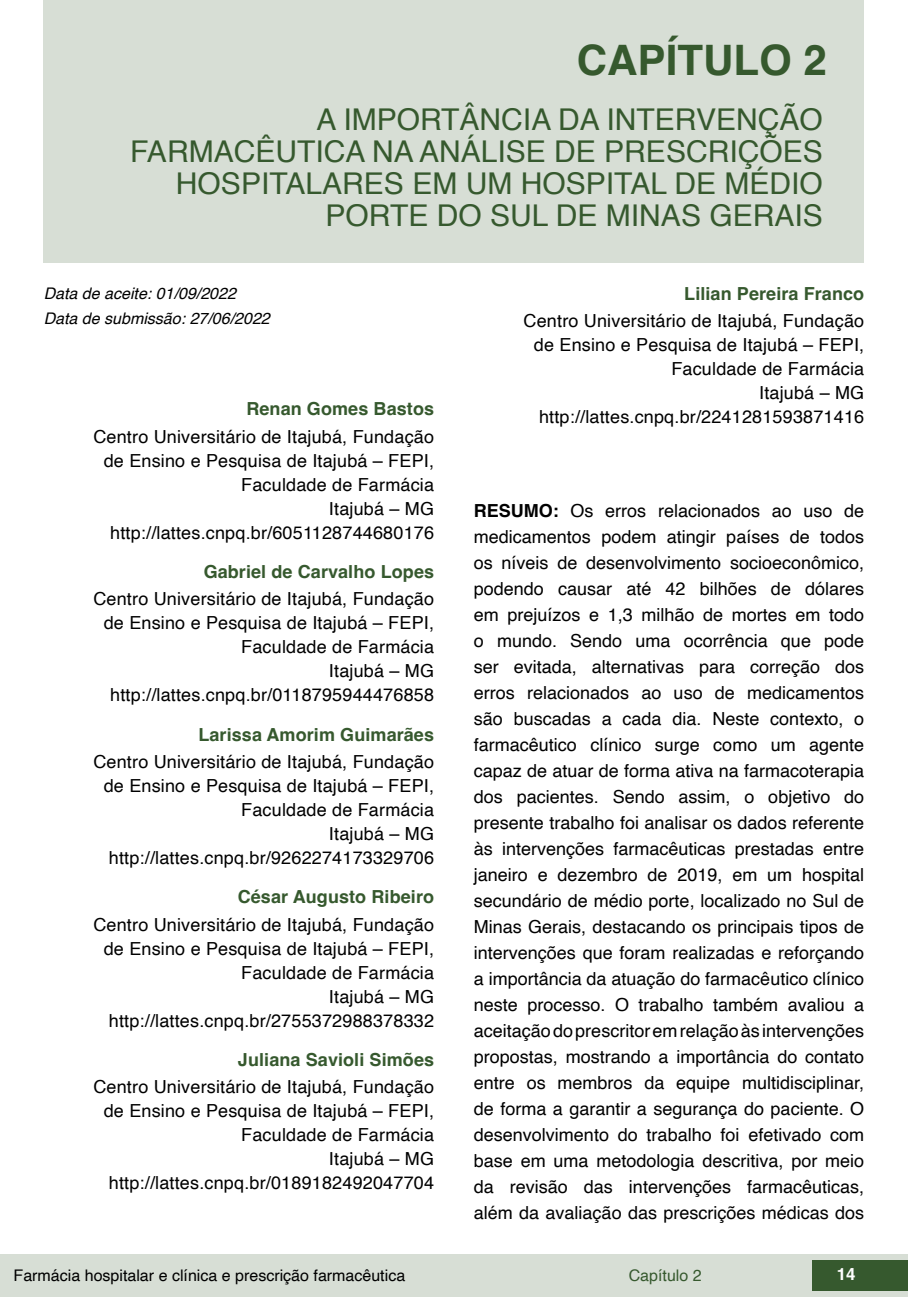
<style>
.page{position:relative;width:908px;height:1304px;background:#fff}
.page>*{position:absolute;margin:0;border:0;box-sizing:border-box;transform-origin:0 0}
.t1{font:700 42px "Helvetica";color:#36592e}
.t2{font:30px/32px "Helvetica";color:#36592e;text-align:right}
.t3{font:18px/26px "Helvetica";letter-spacing:.01em;color:#000;text-align:right}
.t4{font:700 18px "Helvetica";letter-spacing:.005em;color:#36592e}
.t5{font:700 16.8px "Helvetica";color:#fff}
.t6{font:16px "Helvetica";color:#000}
.t7{font:italic 16px "Helvetica";color:#000}
.t8{font:16px "Helvetica";color:#36592e}
.s1{font-weight:700}
</style>
<div class="page">
<div style="left:0;top:1254px;width:906px;height:43px;background:#d7ded5"></div>
<div style="left:812px;top:1261px;width:95px;height:30px;background:#36592e"></div>
<div style="left:44px;top:0;width:819px;height:263px;background:#d7ded5"></div>
<h1 class="t1" style="left:576px;top:35px;width:251px">CAPÍTULO 2</h1>
<h2 class="t2" style="left:130px;top:104px;width:693px">A IMPORTÂNCIA DA INTERVENÇÃO FARMACÊUTICA NA ANÁLISE DE PRESCRIÇÕES HOSPITALARES EM UM HOSPITAL DE MÉDIO PORTE DO SUL DE MINAS GERAIS</h2>
<p class="t7" style="left:44px;top:280px;width:194px">Data de aceite: 01/09/2022</p>
<p class="t7" style="left:44px;top:306px;width:227px">Data de submissão: 27/06/2022</p>
<p class="t4" style="left:246px;top:398px;width:189px">Renan Gomes Bastos</p>
<p class="t3" style="left:93px;top:425px;width:342px;line-height:24px">Centro Universitário de Itajubá, Fundação de Ensino e Pesquisa de Itajubá – FEPI,<br>Faculdade de Farmácia<br>Itajubá – MG http://lattes.cnpq.br/6051128744680176</p>
<p class="t4" style="left:203px;top:561px;width:232px">Gabriel de Carvalho Lopes</p>
<p class="t3" style="left:93px;top:588px;width:342px;line-height:24px">Centro Universitário de Itajubá, Fundação de Ensino e Pesquisa de Itajubá – FEPI,<br>Faculdade de Farmácia<br>Itajubá – MG http://lattes.cnpq.br/0118795944476858</p>
<p class="t4" style="left:198px;top:723px;width:237px">Larissa Amorim Guimarães</p>
<p class="t3" style="left:93px;top:750px;width:342px;line-height:24px">Centro Universitário de Itajubá, Fundação de Ensino e Pesquisa de Itajubá – FEPI,<br>Faculdade de Farmácia<br>Itajubá – MG http://lattes.cnpq.br/9262274173329706</p>
<p class="t4" style="left:238px;top:886px;width:198px">César Augusto Ribeiro</p>
<p class="t3" style="left:93px;top:913px;width:342px;line-height:24px">Centro Universitário de Itajubá, Fundação de Ensino e Pesquisa de Itajubá – FEPI,<br>Faculdade de Farmácia<br>Itajubá – MG http://lattes.cnpq.br/2755372988378332</p>
<p class="t4" style="left:238px;top:1049px;width:197px">Juliana Savioli Simões</p>
<p class="t3" style="left:93px;top:1076px;width:342px;line-height:24px">Centro Universitário de Itajubá, Fundação de Ensino e Pesquisa de Itajubá – FEPI,<br>Faculdade de Farmácia<br>Itajubá – MG http://lattes.cnpq.br/0189182492047704</p>
<p class="t4" style="left:684px;top:283px;width:181px">Lilian Pereira Franco</p>
<p class="t3" style="left:523px;top:310px;width:342px;line-height:24px">Centro Universitário de Itajubá, Fundação de Ensino e Pesquisa de Itajubá – FEPI,<br>Faculdade de Farmácia<br>Itajubá – MG http://lattes.cnpq.br/2241281593871416</p>
<p class="t3" style="left:473px;top:499px;width:392px;text-align:justify"><span class="s1">RESUMO:</span> Os erros relacionados ao uso de medicamentos podem atingir países de todos os níveis de desenvolvimento socioeconômico, podendo causar até 42 bilhões de dólares em prejuízos e 1,3 milhão de mortes em todo o mundo. Sendo uma ocorrência que pode ser evitada, alternativas para correção dos erros relacionados ao uso de medicamentos são buscadas a cada dia. Neste contexto, o farmacêutico clínico surge como um agente capaz de atuar de forma ativa na farmacoterapia dos pacientes. Sendo assim, o objetivo do presente trabalho foi analisar os dados referente às intervenções farmacêuticas prestadas entre janeiro e dezembro de 2019, em um hospital secundário de médio porte, localizado no Sul de Minas Gerais, destacando os principais tipos de intervenções que foram realizadas e reforçando a importância da atuação do farmacêutico clínico neste processo. O trabalho também avaliou a aceitação do prescritor em relação às intervenções propostas, mostrando a importância do contato entre os membros da equipe multidisciplinar, de forma a garantir a segurança do paciente. O desenvolvimento do trabalho foi efetivado com base em uma metodologia descritiva, por meio da revisão das intervenções farmacêuticas, além da avaliação das prescrições médicas dos</p>
<p class="t6" style="left:14px;top:1263px;width:393px">Farmácia hospitalar e clínica e prescrição farmacêutica</p>
<p class="t8" style="left:628px;top:1263px;width:74px">Capítulo 2</p>
<p class="t5" style="left:836px;top:1264px;width:20px">14</p>
</div>
